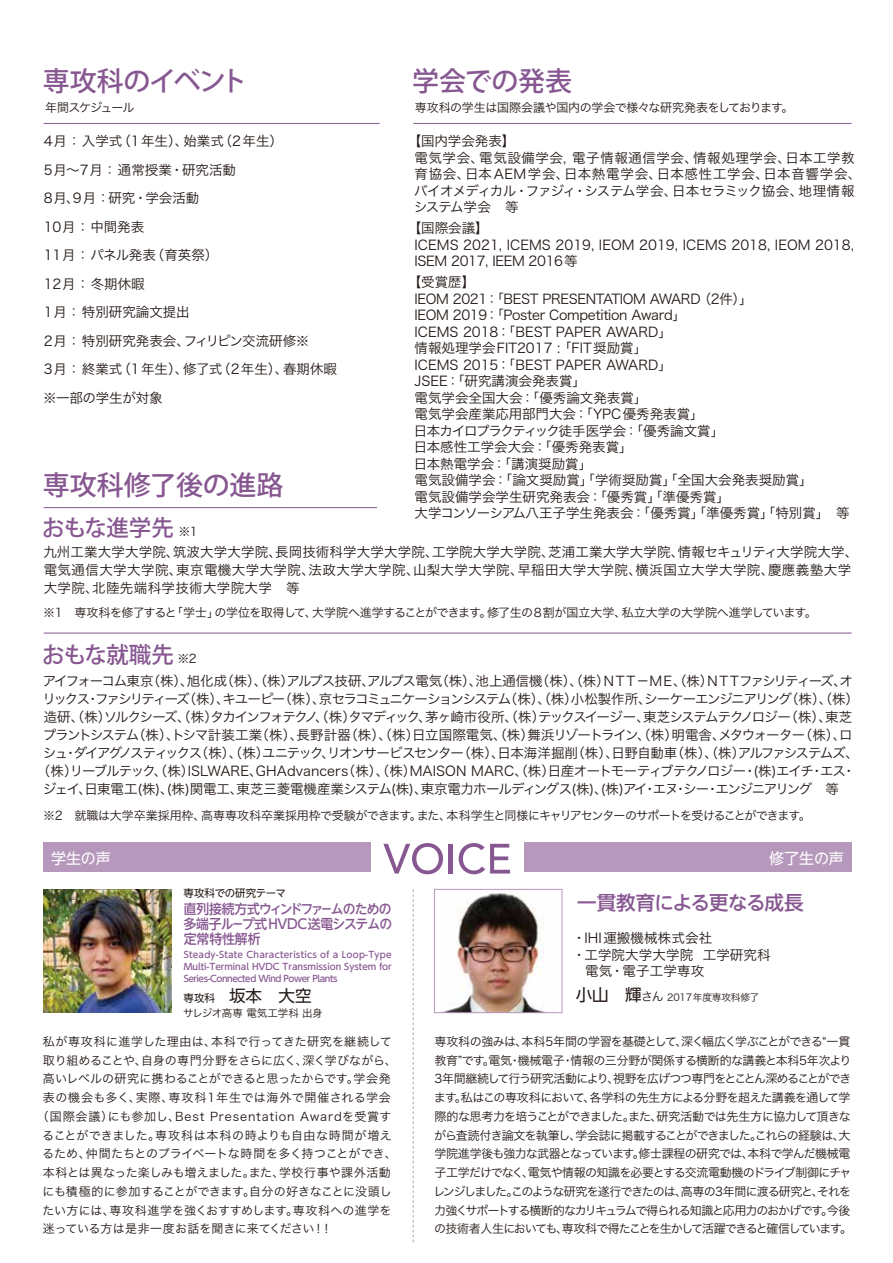
<style>
.page{position:relative;width:893px;height:1263px;background:#fff}
.page>*{position:absolute;margin:0;border:0;box-sizing:border-box;transform-origin:0 0}
.t1{font:500 27px "Koz Go Pro";letter-spacing:-.01em;color:#875791}
.t2{font:500 27px "Koz Go Pro";letter-spacing:-.05em;color:#875791}
.t3{font:500 22.5px "Koz Go Pro";letter-spacing:-.02em;color:#875791}
.t4{font:500 19.5px "UD Shin Go NT Pro";letter-spacing:-.035em;color:#875791}
.t5{font:16.5px "UD Shin Go NT Pro";color:#221815}
.t6{font:15px "UD Shin Go NT Pro";letter-spacing:-.015em;color:#fff}
.t7{font:13.5px/16.5px "Hira Kaku Pro N W3";color:#221815}
.t8{font:13.5px "Hira Kaku Pro N W3";letter-spacing:-.065em;color:#221815}
.t9{font:13.5px/18px "Hira Kaku Pro N W3";letter-spacing:.025em;color:#221815}
.t10{font:13.5px/16.5px "Hira Kaku Pro N W3";letter-spacing:.04em;color:#221815}
.t11{font:13.5px "Hira Kaku Pro N W3";letter-spacing:-.025em;color:#221815}
.t12{font:13.5px "Hira Kaku Pro N W3";letter-spacing:-.13em;color:#221815}
.t13{font:13.5px "Hira Kaku Pro N W3";letter-spacing:-.115em;color:#221815}
.t14{font:13.5px "Hira Kaku Pro N W3";letter-spacing:-.11em;color:#221815}
.t15{font:13.5px "Hira Kaku Pro N W3";letter-spacing:-.105em;color:#221815}
.t16{font:500 13.5px/15px "UD Shin Go NT Pro";letter-spacing:-.05em;color:#875791;text-align:justify;scale:.95 1}
.t17{font:12px/18.8px "Hira Kaku Pro N W3";letter-spacing:-.065em;color:#221815}
.t18{font:12px "Hira Kaku Pro N W3";letter-spacing:-.035em;color:#221815}
.t19{font:12px "Hira Kaku Pro N W3";letter-spacing:-.01em;color:#221815}
.t20{font:12px "Hira Kaku Pro N W3";letter-spacing:.07em;color:#221815}
.t21{font:12px "Hira Kaku Pro N W3";letter-spacing:-.015em;color:#221815}
.t22{font:12px "Hira Kaku Pro N W3";color:#221815}
.t23{font:12px "Hira Kaku Pro N W3";letter-spacing:.015em;color:#221815}
.t24{font:12px "Hira Kaku Pro N W3";letter-spacing:.025em;color:#221815}
.t25{font:12px "Hira Kaku Pro N W3";letter-spacing:.05em;color:#221815}
.t26{font:12px "Hira Kaku Pro N W3";letter-spacing:.03em;color:#221815}
.t27{font:12px "Hira Kaku Pro N W3";letter-spacing:-.005em;color:#221815}
.t28{font:12px "Hira Kaku Pro N W3";letter-spacing:-.085em;color:#221815}
.t29{font:10.5px "Hira Kaku Pro N W3";letter-spacing:-.015em;color:#221815}
.t30{font:10.5px "UD Shin Go NT Pro";letter-spacing:-.03em;color:#221815}
.t31{font:9.75px "Hira Kaku Pro N W3";letter-spacing:-.025em;color:#221815}
.t32{font:500 9px/12px "UD Shin Go NT Pro";letter-spacing:-.05em;color:#875791;text-align:justify}
.s1{font-family:"Hira Kaku Pro N W3";font-weight:400;font-size:12px;color:#221815}
.s2{font-size:10.5px}
.s3{font-family:"UD Shin Go NT Pro";font-size:16.5px}
.s4{font-size:12px}
</style>
<div class="page">
<hr style="left:892px;top:0;width:1px;height:1263px;background:#875791">
<img style="left:445px;top:891px;width:99px;height:120px">
<div style="left:434px;top:889px;width:128px;height:124px;border:1px solid #b598bb"></div>
<img style="left:44px;top:889px;width:127px;height:124px">
<div style="left:44px;top:842px;width:327px;height:30px;background:#b598bb"></div>
<div style="left:524px;top:842px;width:328px;height:30px;background:#b598bb"></div>
<svg style="left:383px;top:843px;width:60px;height:31px"></svg>
<hr style="left:449px;top:844px;width:4px;height:29px;background:#875791">
<svg style="left:459px;top:843px;width:51px;height:31px"></svg>
<svg style="left:413px;top:889px;width:1px;height:353px"></svg>
<hr style="left:44px;top:123px;width:336px;height:1px;background:#875791">
<hr style="left:44px;top:507px;width:333px;height:1px;background:#875791">
<hr style="left:44px;top:633px;width:808px;height:1px;background:#875791">
<hr style="left:413px;top:123px;width:439px;height:1px;background:#875791">
<h1 class="t2" style="left:43px;top:64px;width:206px">専攻科のイベント</h1>
<p class="t28" style="left:45px;top:96px;width:91px">年間スケジュール</p>
<p class="t7" style="left:43px;top:126px;width:295px;line-height:28.5px">4月 ： 入学式（1年生）、始業式（2年生）<br>5月～7月 ： 通常授業・研究活動<br>8月､9月 ：研究・学会活動<br>10月 ： 中間発表<br>11月 ： パネル発表（育英祭）<br>12月 ： 冬期休暇<br>1月 ： 特別研究論文提出<br>2月 ： 特別研究発表会、フィリピン交流研修※<br>3月 ： 終業式（1年生）、修了式（2年生）、春期休暇※一部の学生が対象</p>
<h1 class="t1" style="left:43px;top:468px;width:242px">専攻科修了後の進路</h1>
<h2 class="t3" style="left:42px;top:514px;width:157px">おもな進学先 <span class="s1">※1</span></h2>
<h1 class="t1" style="left:412px;top:64px;width:161px">学会での発表</h1>
<p class="t18" style="left:415px;top:96px;width:380px">専攻科の学生は国際会議や国内の学会で様々な研究発表をしております。</p>
<p class="t10" style="left:414px;top:132px;width:449px;text-indent:-6px">【国内学会発表】<br>電気学会、電気設備学会，電子情報通信学会、情報処理学会、日本工学教育協会、日本AEM学会、日本熱電学会、日本感性工学会、日本音響学会、バイオメディカル・ファジィ・システム学会、日本セラミック協会、地理情報システム学会　等</p>
<p class="t7" style="left:414px;top:219px;width:441px;text-indent:-7px">【国際会議】<br>ICEMS 2021, ICEMS 2019, IEOM 2019, ICEMS 2018, IEOM 2018,<br>ISEM 2017, IEEM 2016等</p>
<p class="t7" style="left:414px;top:273px;width:437px;text-indent:-6px">【受賞歴】<br>IEOM 2021：「BEST PRESENTATIOM AWARD （2件）」<br>IEOM 2019：「Poster Competition Award」<br>ICEMS 2018：「BEST PAPER AWARD」<br>情報処理学会FIT2017 : 「FIT奨励賞」<br>ICEMS 2015：「BEST PAPER AWARD」<br>JSEE：「研究講演会発表賞」<br>電気学会全国大会：「優秀論文発表賞」<br>電気学会産業応用部門大会：「YPC優秀発表賞」<br>日本カイロプラクティック徒手医学会：「優秀論文賞」<br>日本感性工学会大会：「優秀発表賞」<br>日本熱電学会：「講演奨励賞」<br>電気設備学会：「論文奨励賞」「学術奨励賞」「全国大会発表奨励賞」<br>電気設備学会学生研究発表会：「優秀賞」「準優秀賞」<br>大学コンソーシアム八王子学生発表会：「優秀賞」「準優秀賞」「特別賞」　等</p>
<p class="t9" style="left:43px;top:542px;width:816px">九州工業大学大学院、筑波大学大学院、長岡技術科学大学大学院、工学院大学大学院、芝浦工業大学大学院、情報セキュリティ大学院大学、電気通信大学大学院、東京電機大学大学院、法政大学大学院、山梨大学大学院、早稲田大学大学院、横浜国立大学大学院、慶應義塾大学大学院、北陸先端科学技術大学院大学　等</p>
<p class="t18" style="left:43px;top:601px;width:775px">※1　専攻科を修了すると「学士」の学位を取得して、大学院へ進学することができます。修了生の８割が国立大学、私立大学の大学院へ進学しています。</p>
<h2 class="t3" style="left:42px;top:640px;width:156px">おもな就職先 <span class="s1">※2</span></h2>
<p class="t12" style="left:43px;top:669px;width:812px">アイフォーコム東京（株）、旭化成（株）、（株）アルプス技研、アルプス電気（株）、池上通信機（株）、（株）ＮＴＴ－ＭＥ、（株）ＮＴＴファシリティーズ、オ</p>
<p class="t13" style="left:43px;top:687px;width:818px">リックス・ファシリティーズ（株）、キユーピー（株）、京セラコミュニケーションシステム（株）、（株）小松製作所、シーケーエンジニアリング（株）、（株）</p>
<p class="t15" style="left:44px;top:705px;width:810px">造研、（株）ソルクシーズ、（株）タカインフォテクノ、（株）タマディック、茅ヶ崎市役所、（株）テックスイージー、東芝システムテクノロジー（株）、東芝</p>
<p class="t8" style="left:43px;top:723px;width:811px">プラントシステム（株）、トシマ計装工業（株）、長野計器（株）、（株）日立国際電気、（株）舞浜リゾートライン、（株）明電舎、メタウォーター（株）、ロ</p>
<p class="t14" style="left:43px;top:741px;width:818px">シュ・ダイアグノスティックス（株）、（株）ユニテック、リオンサービスセンター（株）、日本海洋掘削（株）、日野自動車（株）、（株）アルファシステムズ、</p>
<p class="t11" style="left:37px;top:759px;width:820px">（株）リーブルテック、（株）ISLWARE、GHAdvancers（株）、（株）MAISON MARC、（株）日産オートモーティブテクノロジー・(株)エイチ・エス・</p>
<p class="t8" style="left:43px;top:777px;width:798px">ジェイ、日東電工(株)、(株)関電工、東芝三菱電機産業システム(株)、東京電力ホールディングス(株)、(株)アイ・エヌ・シー・エンジニアリング　等</p>
<p class="t18" style="left:43px;top:804px;width:769px">※2　就職は大学卒業採用枠、高専専攻科卒業採用枠で受験ができます。また、本科学生と同様にキャリアセンターのサポートを受けることができます。</p>
<p class="t6" style="left:51px;top:846px;width:61px">学生の声</p>
<p class="t6" style="left:769px;top:846px;width:76px">修了生の声</p>
<p class="t30" style="left:184px;top:885px;width:104px">専攻科での研究テーマ</p>
<p class="t16" style="left:184px;top:901px;width:221px">直列接続方式ウィンドファームのための多端子ループ式HVDC送電システムの定常特性解析</p>
<p class="t32" style="left:184px;top:948px;width:210px">Steady-State Characteristics of a Loop-Type Multi-Terminal HVDC Transmission System for Series-Connected Wind Power Plants</p>
<p class="t5" style="left:184px;top:982px;width:129px"><span class="s2">専攻科 　</span>坂本　大空</p>
<p class="t29" style="left:183px;top:1003px;width:151px">サレジオ高専 電気工学科 出身　</p>
<p class="t24" style="left:43px;top:1031px;width:350px">私が専攻科に進学した理由は、本科で行ってきた研究を継続して</p>
<p class="t18" style="left:43px;top:1049px;width:355px">取り組めることや、自身の専門分野をさらに広く、深く学びながら、</p>
<p class="t21" style="left:43px;top:1068px;width:349px">高いレベルの研究に携わることができると思ったからです。学会発</p>
<p class="t25" style="left:43px;top:1087px;width:349px">表の機会も多く、実際、専攻科1年生では海外で開催される学会</p>
<p class="t20" style="left:37px;top:1106px;width:356px">（国際会議）にも参加し、Best Presentation Awardを受賞す</p>
<p class="t26" style="left:42px;top:1124px;width:351px">ることができました。専攻科は本科の時よりも自由な時間が増え</p>
<p class="t19" style="left:42px;top:1143px;width:356px">るため、仲間たちとのプライベートな時間を多く持つことができ、</p>
<p class="t22" style="left:43px;top:1162px;width:349px">本科とは異なった楽しみも増えました。また、学校行事や課外活動</p>
<p class="t19" style="left:43px;top:1181px;width:351px">にも積極的に参加することができます。自分の好きなことに没頭し</p>
<p class="t23" style="left:43px;top:1199px;width:351px">たい方には、専攻科進学を強くおすすめします。専攻科への進学を</p>
<p class="t27" style="left:43px;top:1218px;width:291px">迷っている方は是非一度お話を聞きに来てください！！</p>
<h3 class="t4" style="left:577px;top:887px;width:228px">一貫教育による更なる成長</h3>
<p class="t7" style="left:572px;top:929px;width:141px">・IHI運搬機械株式会社</p>
<p class="t7" style="left:572px;top:945px;width:213px">・工学院大学大学院 工学研究科　</p>
<p class="t7" style="left:585px;top:961px;width:121px">電気・電子工学専攻</p>
<p class="t31" style="left:576px;top:989px;width:185px"><span class="s3">小山　輝</span><span class="s4">さん</span> 2017年度専攻科修了</p>
<p class="t17" style="left:434px;top:1031px;width:420px">専攻科の強みは、本科5年間の学習を基礎として、深く幅広く学ぶことができる“一貫教育”です。電気・機械電子・情報の三分野が関係する横断的な講義と本科5年次より3年間継続して行う研究活動により、視野を広げつつ専門をとことん深めることができます。私はこの専攻科において、各学科の先生方による分野を超えた講義を通して学際的な思考力を培うことができました。また、研究活動では先生方に協力して頂きながら査読付き論文を執筆し、学会誌に掲載することができました。これらの経験は、大学院進学後も強力な武器となっています。修士課程の研究では、本科で学んだ機械電子工学だけでなく、電気や情報の知識を必要とする交流電動機のドライブ制御にチャレンジしました。このような研究を遂行できたのは、高専の3年間に渡る研究と、それを力強くサポートする横断的なカリキュラムで得られる知識と応用力のおかげです。今後の技術者人生においても、専攻科で得たことを生かして活躍できると確信しています。</p>
</div>
